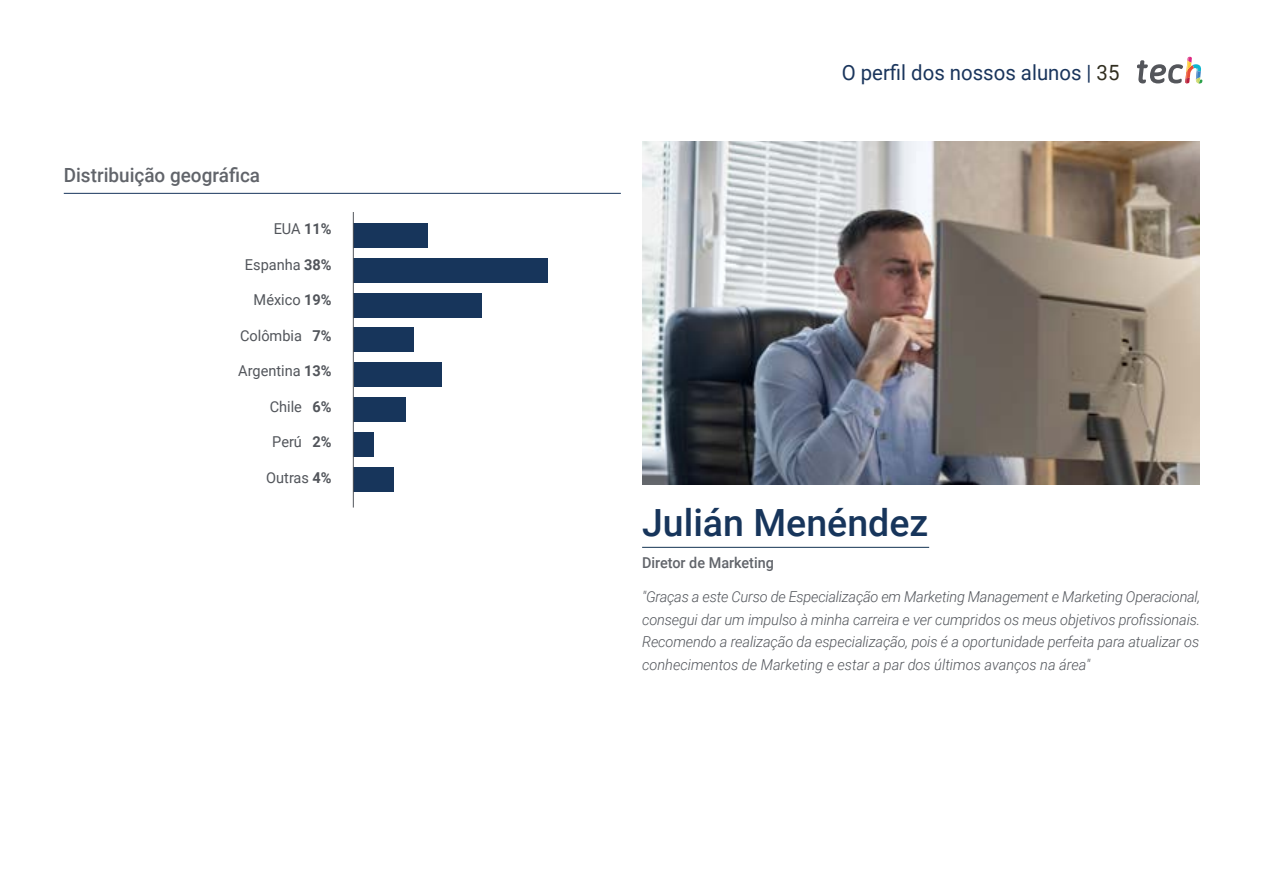
<style>
.page{position:relative;width:1263px;height:893px;background:#fff}
.page>*{position:absolute;margin:0;border:0;box-sizing:border-box;transform-origin:0 0}
.t1{font:500 37.5px "Roboto";color:#17355b}
.t2{font:21px "Roboto";color:#1a355c}
.t3{font:500 19.5px "Roboto";color:#61646a}
.t4{font:italic 300 15px/22.5px "Roboto";color:#52555b;text-align:justify}
.t5{font:15px "Roboto";color:#52555b}
.t6{font:500 15px "Roboto";color:#61646a;scale:.96 1}
.s1{font-weight:700}
.s2{color:#312e20}
</style>
<div class="page">
<svg style="left:1137px;top:57px;width:65px;height:27px"></svg>
<hr style="left:642px;top:547px;width:287px;height:1px;background:#123352">
<img style="left:642px;top:141px;width:557px;height:343px">
<hr style="left:64px;top:193px;width:557px;height:1px;background:#17355b">
<div style="left:353px;top:223px;width:75px;height:25px;background:#17355b"></div>
<div style="left:353px;top:397px;width:53px;height:25px;background:#17355b"></div>
<div style="left:353px;top:258px;width:195px;height:25px;background:#17355b"></div>
<div style="left:353px;top:432px;width:21px;height:25px;background:#17355b"></div>
<div style="left:353px;top:293px;width:128px;height:24px;background:#17355b"></div>
<div style="left:353px;top:467px;width:40px;height:24px;background:#17355b"></div>
<div style="left:353px;top:327px;width:60px;height:25px;background:#17355b"></div>
<div style="left:354px;top:362px;width:87px;height:25px;background:#17355b"></div>
<hr style="left:353px;top:212px;width:1px;height:296px;background:#52555b">
<h3 class="t3" style="left:64px;top:161px;width:198px">Distribuição geográfica</h3>
<p class="t5" style="left:274px;top:218px;width:60px">EUA <span class="s1">11%</span></p>
<p class="t5" style="left:245px;top:254px;width:88px">Espanha <span class="s1">38%</span></p>
<p class="t5" style="left:254px;top:289px;width:80px">México <span class="s1">19%</span></p>
<p class="t5" style="left:240px;top:325px;width:93px">Colômbia <span class="s1">7%</span></p>
<p class="t5" style="left:238px;top:360px;width:95px">Argentina <span class="s1">13%</span></p>
<p class="t5" style="left:270px;top:396px;width:63px">Chile <span class="s1">6%</span></p>
<p class="t5" style="left:272px;top:431px;width:61px">Perú <span class="s1">2%</span></p>
<p class="t5" style="left:266px;top:467px;width:67px">Outras <span class="s1">4%</span></p>
<h2 class="t2" style="left:842px;top:57px;width:279px">O perfil dos nossos alunos | <span class="s2">35</span></h2>
<h1 class="t1" style="left:642px;top:496px;width:288px">Julián Menéndez</h1>
<p class="t6" style="left:642px;top:552px;width:139px">Diretor de Marketing</p>
<p class="t4" style="left:642px;top:585px;width:560px">"Graças a este Curso de Especialização em Marketing Management e Marketing Operacional, consegui dar um impulso à minha carreira e ver cumpridos os meus objetivos profissionais.<br>Recomendo a realização da especialização, pois é a oportunidade perfeita para atualizar os conhecimentos de Marketing e estar a par dos últimos avanços na área"</p>
</div>
